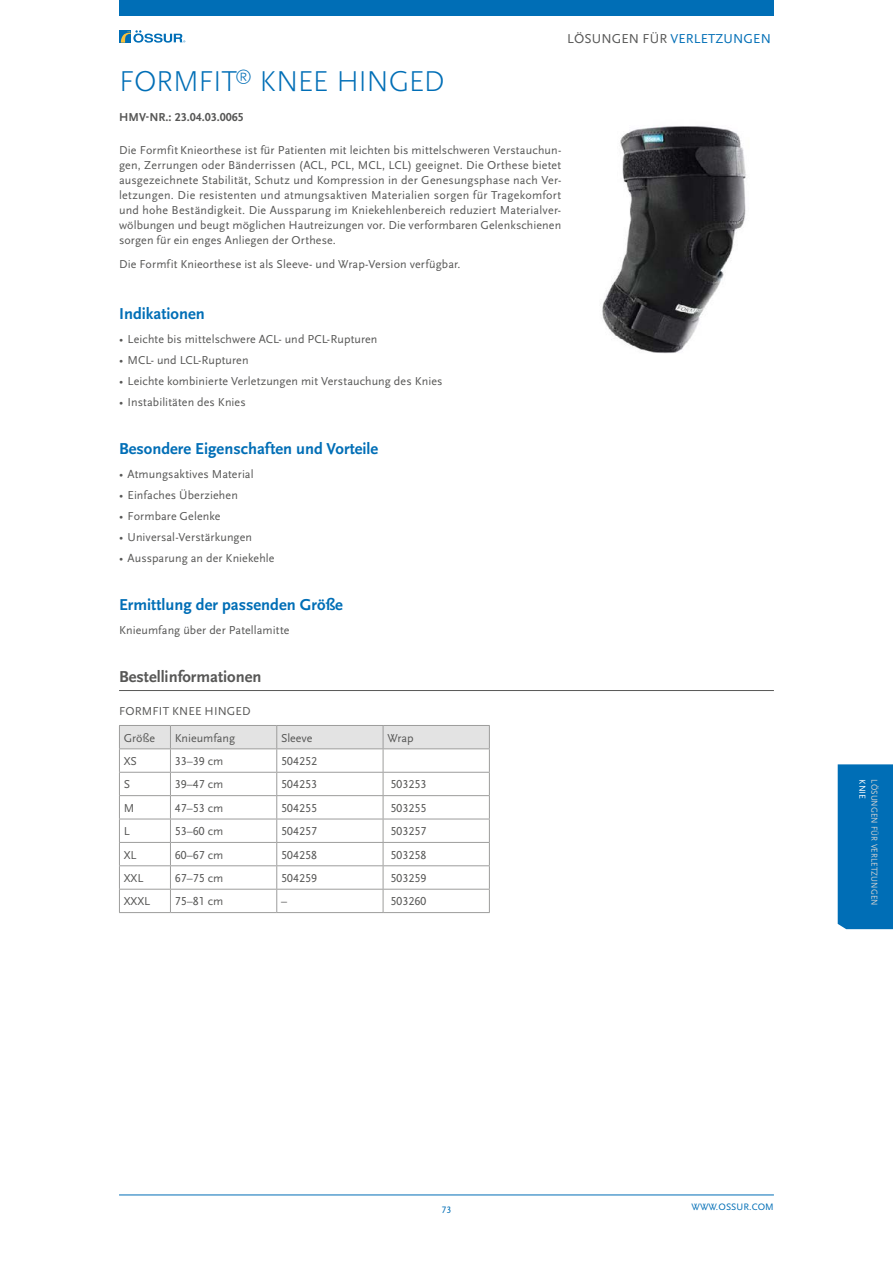
<style>
.page{position:relative;width:893px;height:1263px;background:#fff}
.page>*{position:absolute;margin:0;border:0;box-sizing:border-box;transform-origin:0 0}
.Header_1_Product_Blu{font:300 30px "Scala Sans Pro";letter-spacing:-.02em;color:#006eb6}
.Header_2_Zwischenübe{font:700 16.5px "Scala Sans Pro";color:#006eb6}
.Header_2_Bestellinfo{font:700 16.5px "Scala Sans Pro";color:#575756}
.t1{font:13.5px "Scala Sans Pro";letter-spacing:.01em;color:#006eb6}
.Text_Produktbeschrei{font:12px/15px "Scala Sans Pro";letter-spacing:.01em;color:#575756;text-align:justify}
.Tabelle_Beschriftung{font:12px "Scala Sans Pro";color:#575756}
.Text_Aufzählung{font:12px "Scala Sans Pro";letter-spacing:.005em;color:#575756}
.Tabelle_Inhalt{font:12px "Scala Sans Pro";color:#575756}
.Header_3_HMV-Nummer{font:700 12px "Scala Sans Pro";color:#575756}
.Tabelle_Überschrift{font:12px "Scala Sans Pro";letter-spacing:.01em;color:#575756}
.t2{font:9.75px "Scala Sans Pro";letter-spacing:.01em;color:#006eb6}
.t3{font:9px "Scala Sans Pro";letter-spacing:.01em;color:#d0d0d0;scale:.93 1}
.t4{font:9px "Scala Sans Pro";color:#fff}
.s1{color:#575756}
</style>
<div class="page">
<hr style="left:119px;top:1195px;width:655px;height:1px;background:#006eb6">
<svg style="left:119px;top:30px;width:12px;height:13px"></svg>
<svg style="left:121px;top:30px;width:64px;height:13px"></svg>
<div style="left:119px;top:0;width:655px;height:16px;background:#006eb6"></div>
<hr style="left:119px;top:690px;width:655px;height:1px;background:#575756">
<hr style="left:119px;top:912px;width:51px;height:1px;background:#9d9d9c">
<hr style="left:170px;top:912px;width:107px;height:1px;background:#9d9d9c">
<hr style="left:277px;top:912px;width:106px;height:1px;background:#9d9d9c">
<svg style="left:119px;top:725px;width:371px;height:187px"></svg>
<hr style="left:383px;top:912px;width:107px;height:1px;background:#9d9d9c">
<img style="left:602px;top:126px;width:144px;height:228px">
<div style="left:838px;top:764px;width:55px;height:165px;background:#006eb6"></div>
<p class="t1" style="left:567px;top:31px;width:205px"><span class="s1">LÖSUNGEN FÜR</span> VERLETZUNGEN</p>
<p class="Header_1_Product_Blu" style="left:119px;top:64px;width:327px">FORMFIT<sup>®</sup> KNEE HINGED</p>
<p class="Header_3_HMV-Nummer" style="left:119px;top:110px;width:126px">HMV-NR.: 23.04.03.0065</p>
<p class="Text_Produktbeschrei" style="left:119px;top:142px;width:444px">Die Formfit Knieorthese ist für Patienten mit leichten bis mittelschweren Verstauchun&shy;gen, Zerrungen oder Bänderrissen (ACL, PCL, MCL, LCL) geeignet. Die Orthese bietet ausgezeichnete Stabilität, Schutz und Kompression in der Genesungsphase nach Ver&shy;letzungen. Die resistenten und atmungsaktiven Materialien sorgen für Tragekomfort und hohe Beständigkeit. Die Aussparung im Kniekehlenbereich reduziert Materialver&shy;wölbungen und beugt möglichen Hautreizungen vor. Die verformbaren Gelenkschienen sorgen für ein enges Anliegen der Orthese.</p>
<p class="Text_Produktbeschrei" style="left:119px;top:256px;width:343px">Die Formfit Knieorthese ist als Sleeve- und Wrap-Version verfügbar.</p>
<p class="Header_2_Zwischenübe" style="left:119px;top:304px;width:87px">Indikationen</p>
<p class="Text_Produktbeschrei" style="left:119px;top:331px;width:260px">• Leichte bis mittelschwere ACL- und PCL-Rupturen</p>
<p class="Text_Produktbeschrei" style="left:119px;top:352px;width:131px">• MCL- und LCL-Rupturen</p>
<p class="Text_Produktbeschrei" style="left:119px;top:373px;width:325px">• Leichte kombinierte Verletzungen mit Verstauchung des Knies</p>
<p class="Text_Produktbeschrei" style="left:119px;top:394px;width:128px">• Instabilitäten des Knies</p>
<p class="Header_2_Zwischenübe" style="left:119px;top:439px;width:261px">Besondere Eigenschaften und Vorteile</p>
<p class="Text_Produktbeschrei" style="left:119px;top:466px;width:136px">• Atmungsaktives Material</p>
<p class="Text_Produktbeschrei" style="left:119px;top:487px;width:120px">• Einfaches Überziehen</p>
<p class="Text_Produktbeschrei" style="left:119px;top:508px;width:103px">• Formbare Gelenke</p>
<p class="Text_Produktbeschrei" style="left:119px;top:529px;width:135px">• Universal-Verstärkungen</p>
<p class="Text_Produktbeschrei" style="left:119px;top:550px;width:157px">• Aussparung an der Kniekehle</p>
<p class="Header_2_Zwischenübe" style="left:119px;top:595px;width:225px">Ermittlung der passenden Größe</p>
<p class="Text_Aufzählung" style="left:119px;top:623px;width:172px">Knieumfang über der Patellamitte</p>
<p class="Header_2_Bestellinfo" style="left:119px;top:667px;width:144px">Bestellinformationen</p>
<p class="Tabelle_Überschrift" style="left:119px;top:704px;width:133px">FORMFIT KNEE HINGED</p>
<p class="Tabelle_Inhalt" style="left:124px;top:731px;width:33px">Größe</p>
<p class="Tabelle_Inhalt" style="left:175px;top:731px;width:62px">Knieumfang</p>
<p class="Tabelle_Inhalt" style="left:281px;top:731px;width:33px">Sleeve</p>
<p class="Tabelle_Inhalt" style="left:387px;top:731px;width:28px">Wrap</p>
<p class="Tabelle_Beschriftung" style="left:124px;top:754px;width:15px">XS</p>
<p class="Tabelle_Beschriftung" style="left:175px;top:754px;width:50px">33–39 cm</p>
<p class="Tabelle_Beschriftung" style="left:281px;top:754px;width:37px">504252</p>
<p class="Tabelle_Beschriftung" style="left:124px;top:777px;width:8px">S</p>
<p class="Tabelle_Beschriftung" style="left:175px;top:777px;width:50px">39–47 cm</p>
<p class="Tabelle_Beschriftung" style="left:281px;top:777px;width:37px">504253</p>
<p class="Tabelle_Beschriftung" style="left:390px;top:777px;width:37px">503253</p>
<p class="Tabelle_Beschriftung" style="left:124px;top:801px;width:12px">M</p>
<p class="Tabelle_Beschriftung" style="left:175px;top:801px;width:50px">47–53 cm</p>
<p class="Tabelle_Beschriftung" style="left:281px;top:801px;width:37px">504255</p>
<p class="Tabelle_Beschriftung" style="left:390px;top:801px;width:37px">503255</p>
<p class="Tabelle_Beschriftung" style="left:124px;top:824px;width:7px">L</p>
<p class="Tabelle_Beschriftung" style="left:175px;top:824px;width:50px">53–60 cm</p>
<p class="Tabelle_Beschriftung" style="left:281px;top:824px;width:37px">504257</p>
<p class="Tabelle_Beschriftung" style="left:390px;top:824px;width:37px">503257</p>
<p class="Tabelle_Beschriftung" style="left:124px;top:848px;width:14px">XL</p>
<p class="Tabelle_Beschriftung" style="left:175px;top:848px;width:50px">60–67 cm</p>
<p class="Tabelle_Beschriftung" style="left:281px;top:848px;width:37px">504258</p>
<p class="Tabelle_Beschriftung" style="left:390px;top:848px;width:37px">503258</p>
<p class="Tabelle_Beschriftung" style="left:124px;top:871px;width:21px">XXL</p>
<p class="Tabelle_Beschriftung" style="left:175px;top:871px;width:50px">67–75 cm</p>
<p class="Tabelle_Beschriftung" style="left:281px;top:871px;width:37px">504259</p>
<p class="Tabelle_Beschriftung" style="left:390px;top:871px;width:37px">503259</p>
<p class="Tabelle_Beschriftung" style="left:124px;top:894px;width:28px">XXXL</p>
<p class="Tabelle_Beschriftung" style="left:175px;top:894px;width:50px">75–81 cm</p>
<p class="Tabelle_Beschriftung" style="left:281px;top:894px;width:7px">–</p>
<p class="Tabelle_Beschriftung" style="left:390px;top:894px;width:37px">503260</p>
<p class="t4" style="left:868px;top:779px;width:21px;rotate:90deg">KNIE</p>
<p class="t3" style="left:880px;top:779px;width:137px;rotate:90deg">LÖSUNGEN FÜR VERLETZUNGEN</p>
<p class="t2" style="left:442px;top:1204px;width:11px">73</p>
<p class="t2" style="left:691px;top:1201px;width:84px">WWW.OSSUR.COM</p>
</div>
